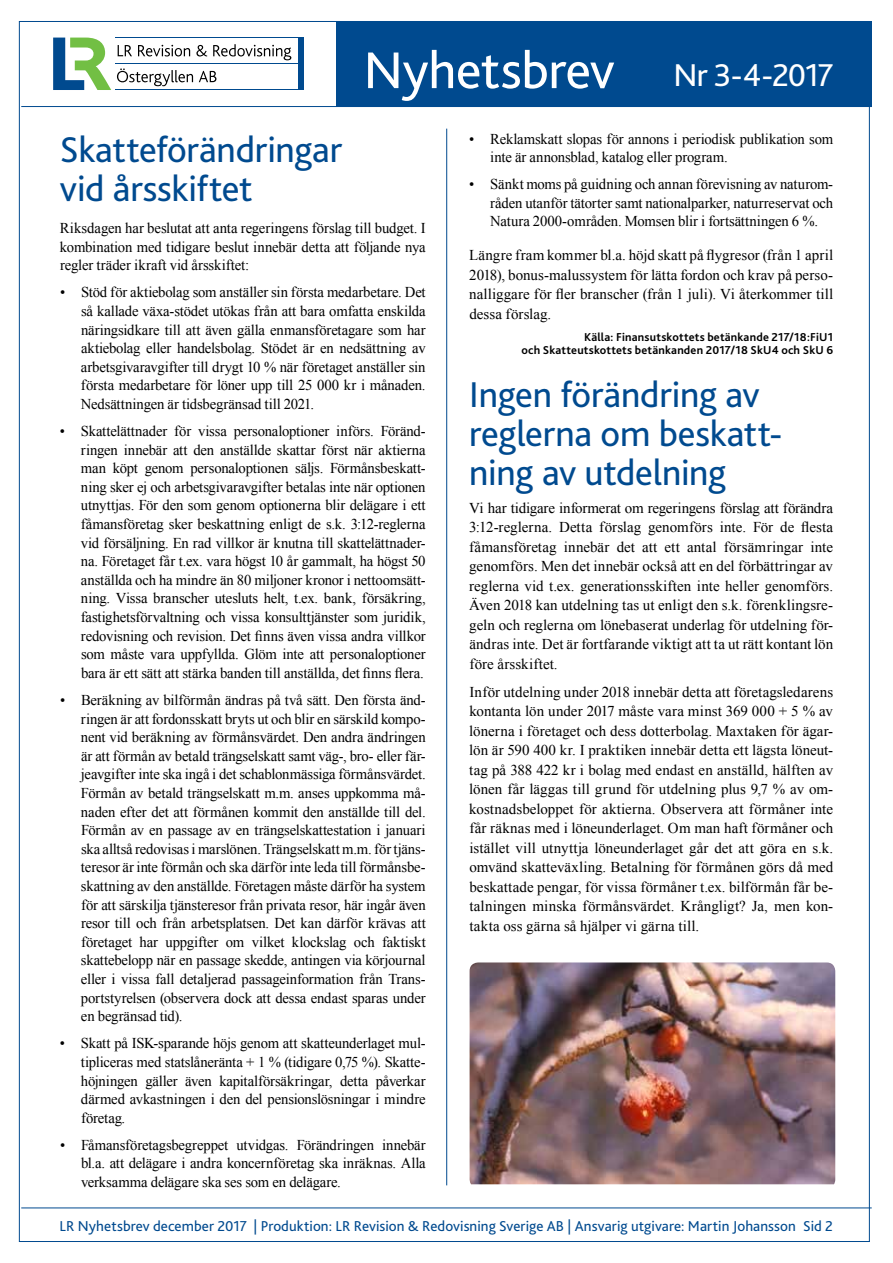
<style>
.page{position:relative;width:893px;height:1263px;background:#fff}
.page>*{position:absolute;margin:0;border:0;box-sizing:border-box;transform-origin:0 0}
.t1{font:54px "Bliss 2";letter-spacing:-.01em;color:#fff}
.t2{font:37.5px/39px "Bliss 2";letter-spacing:-.01em;color:#004a8f}
.t3{font:15px/18.6px "Times New Roman";letter-spacing:-.005em;color:#000;text-align:justify}
.t4{font:15px "Bliss 2";letter-spacing:.005em;color:#004a8f}
.t5{font:700 12px/13.5px "Bliss 2";letter-spacing:.015em;color:#000;text-align:right}
.s1{font-size:33px}
</style>
<div class="page">
<hr style="left:21px;top:106px;width:851px;height:1px;background:#004a8f">
<div style="left:336px;top:21px;width:536px;height:85px;background:#004a8f"></div>
<hr style="left:21px;top:1208px;width:851px;height:1px;background:#004a8f">
<hr style="left:446px;top:129px;width:1px;height:1056px;background:#004a8f">
<img style="left:470px;top:962px;width:365px;height:222px">
<svg style="left:118px;top:45px;width:14px;height:11px"></svg>
<svg style="left:138px;top:45px;width:52px;height:11px"></svg>
<svg style="left:196px;top:45px;width:11px;height:11px"></svg>
<svg style="left:213px;top:44px;width:78px;height:16px"></svg>
<svg style="left:117px;top:68px;width:76px;height:18px"></svg>
<svg style="left:199px;top:71px;width:17px;height:11px"></svg>
<div style="left:299px;top:38px;width:5px;height:52px;background:#004a8f"></div>
<svg style="left:53px;top:38px;width:58px;height:52px"></svg>
<hr style="left:115px;top:38px;width:188px;height:1px;background:#004a8f">
<hr style="left:115px;top:89px;width:188px;height:1px;background:#004a8f">
<hr style="left:115px;top:63px;width:188px;height:1px;background:#004a8f">
<h1 class="t1" style="left:364px;top:37px;width:471px">Nyhetsbrev <span class="s1">Nr 3-4-2017</span></h1>
<h2 class="t2" style="left:60px;top:129px;width:284px">Skatteförändringar vid årsskiftet</h2>
<p class="t3" style="left:60px;top:218px;width:367px">Riksdagen har beslutat att anta regeringens förslag till budget. I kombination med tidigare beslut innebär detta att följande nya regler träder ikraft vid årsskiftet:</p>
<p class="t3" style="left:81px;top:283px;width:346px;text-indent:-21px">• Stöd för aktiebolag som anställer sin första medarbetare. Det så kallade växa-stödet utökas från att bara omfatta enskilda näringsidkare till att även gälla enmansföretagare som har aktiebolag eller handelsbolag. Stödet är en nedsättning av arbetsgivaravgifter till drygt 10 % när företaget anställer sin första medarbetare för löner upp till 25 000 kr i månaden.<br>Nedsättningen är tidsbegränsad till 2021.</p>
<p class="t3" style="left:81px;top:421px;width:346px;text-indent:-21px">• Skattelättnader för vissa personaloptioner införs. Föränd&shy;ringen innebär att den anställde skattar först när aktierna man köpt genom personaloptionen säljs. Förmånsbeskatt&shy;ning sker ej och arbetsgivaravgifter betalas inte när optionen utnyttjas. För den som genom optionerna blir delägare i ett fåmansföretag sker beskattning enligt de s.k. 3:12-reglerna vid försäljning. En rad villkor är knutna till skattelättnader&shy;na. Företaget får t.ex. vara högst 10 år gammalt, ha högst 50 anställda och ha mindre än 80 miljoner kronor i nettoomsätt&shy;ning. Vissa branscher utesluts helt, t.ex. bank, försäkring, fastighetsförvaltning och vissa konsulttjänster som juridik, redovisning och revision. Det finns även vissa andra villkor som måste vara uppfyllda. Glöm inte att personaloptioner bara är ett sätt att stärka banden till anställda, det finns flera.</p>
<p class="t3" style="left:81px;top:690px;width:346px;text-indent:-21px">• Beräkning av bilförmån ändras på två sätt. Den första änd&shy;ringen är att fordonsskatt bryts ut och blir en särskild kompo&shy;nent vid beräkning av förmånsvärdet. Den andra ändringen är att förmån av betald trängselskatt samt väg-, bro- eller fär&shy;jeavgifter inte ska ingå i det schablonmässiga förmånsvärdet.<br>Förmån av betald trängselskatt m.m. anses uppkomma må&shy;naden efter det att förmånen kommit den anställde till del.<br>Förmån av en passage av en trängselskattestation i januari ska alltså redovisas i marslönen. Trängselskatt m.m. för tjäns&shy;teresor är inte förmån och ska därför inte leda till förmånsbe&shy;skattning av den anställde. Företagen måste därför ha system för att särskilja tjänsteresor från privata resor, här ingår även resor till och från arbetsplatsen. Det kan därför krävas att företaget har uppgifter om vilket klockslag och faktiskt skattebelopp när en passage skedde, antingen via körjournal eller i vissa fall detaljerad passageinformation från Trans&shy;portstyrelsen (observera dock att dessa endast sparas under en begränsad tid).</p>
<p class="t3" style="left:81px;top:1034px;width:346px;text-indent:-21px">• Skatt på ISK-sparande höjs genom att skatteunderlaget mul&shy;tipliceras med statslåneränta + 1 % (tidigare 0,75 %). Skatte&shy;höjningen gäller även kapitalförsäkringar, detta påverkar därmed avkastningen i den del pensionslösningar i mindre företag.</p>
<p class="t3" style="left:81px;top:1135px;width:346px;text-indent:-21px">• Fåmansföretagsbegreppet utvidgas. Förändringen innebär bl.a. att delägare i andra koncernföretag ska inräknas. Alla verksamma delägare ska ses som en delägare.</p>
<p class="t3" style="left:490px;top:129px;width:344px;text-indent:-21px">• Reklamskatt slopas för annons i periodisk publikation som inte är annonsblad, katalog eller program.</p>
<p class="t3" style="left:490px;top:175px;width:344px;text-indent:-21px">• Sänkt moms på guidning och annan förevisning av naturom&shy;råden utanför tätorter samt nationalparker, naturreservat och Natura 2000-områden. Momsen blir i fortsättningen 6 %.</p>
<p class="t3" style="left:469px;top:245px;width:365px;line-height:19.5px">Längre fram kommer bl.a. höjd skatt på flygresor (från 1 april 2018), bonus-malussystem för lätta fordon och krav på perso&shy;nalliggare för fler branscher (från 1 juli). Vi återkommer till dessa förslag.</p>
<p class="t5" style="left:521px;top:329px;width:313px">Källa: Finansutskottets betänkande 217/18:FiU1<br>och Skatteutskottets betänkanden 2017/18 SkU4 och SkU 6</p>
<h2 class="t2" style="left:469px;top:374px;width:315px">Ingen förändring av reglerna om beskatt&shy;ning av utdelning</h2>
<p class="t3" style="left:469px;top:498px;width:365px;line-height:19.5px">Vi har tidigare informerat om regeringens förslag att förändra 3:12-reglerna. Detta förslag genomförs inte. För de flesta fåmansföretag innebär det att ett antal försämringar inte genomförs. Men det innebär också att en del förbättringar av reglerna vid t.ex. generationsskiften inte heller genomförs.<br>Även 2018 kan utdelning tas ut enligt den s.k. förenklingsre&shy;geln och reglerna om lönebaserat underlag för utdelning för&shy;ändras inte. Det är fortfarande viktigt att ta ut rätt kontant lön före årsskiftet.</p>
<p class="t3" style="left:469px;top:682px;width:365px;line-height:19.5px">Inför utdelning under 2018 innebär detta att företagsledarens kontanta lön under 2017 måste vara minst 369 000 + 5 % av lönerna i företaget och dess dotterbolag. Maxtaken för ägar&shy;lön är 590 400 kr. I praktiken innebär detta ett lägsta löneut&shy;tag på 388 422 kr i bolag med endast en anställd, hälften av lönen får läggas till grund för utdelning plus 9,7 % av om&shy;kostnadsbeloppet för aktierna. Observera att förmåner inte får räknas med i löneunderlaget. Om man haft förmåner och istället vill utnyttja löneunderlaget går det att göra en s.k. omvänd skatteväxling. Betalning för förmånen görs då med beskattade pengar, för vissa förmåner t.ex. bilförmån får be&shy;talningen minska förmånsvärdet. Krångligt? Ja, men kon&shy;takta oss gärna så hjälper vi gärna till.</p>
<p class="t4" style="left:60px;top:1217px;width:775px">LR Nyhetsbrev december 2017 | Produktion: LR Revision &amp; Redovisning Sverige AB | Ansvarig utgivare: Martin Johansson Sid 2</p>
</div>
